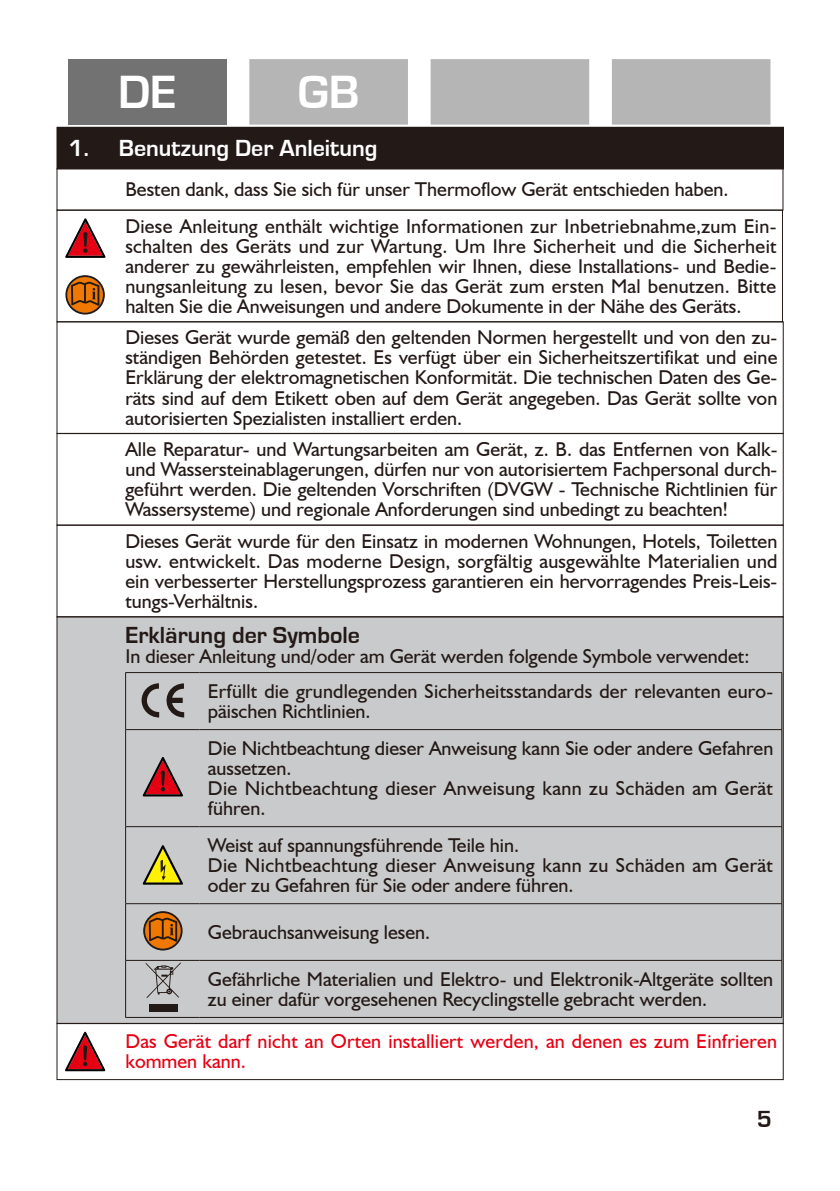
<style>
.page{position:relative;width:840px;height:1191px;background:#fff}
.page>*{position:absolute;margin:0;border:0;box-sizing:border-box;transform-origin:0 0}
.t1{font:700 48px "Eurostile";color:#fff}
.标题{font:700 24px "Eurostile";color:#fff}
.正文{font:700 24px "Eurostile";color:#231916}
.正文-2{font:20px/20px "Humanist 521 BT";color:#231916;text-align:justify}
.正文-3{font:20px/20px "Humanist 521 BT";letter-spacing:.02em;color:#231916}
.正文-红色{font:20px/20px "Humanist 521 BT";letter-spacing:.01em;color:#e60013}
</style>
<div class="page">
<div style="left:68px;top:59px;width:158px;height:66px;background:#727272"></div>
<svg style="left:249px;top:59px;width:521px;height:66px;background:#bbbbbc"></svg>
<div style="left:57px;top:616px;width:725px;height:407px;background:#c9cacb"></div>
<hr style="left:125px;top:672px;width:74px;height:1px;background:#231916">
<hr style="left:125px;top:673px;width:1px;height:56px;background:#231916">
<hr style="left:125px;top:827px;width:1px;height:76px;background:#231916">
<hr style="left:125px;top:960px;width:1px;height:57px;background:#231916">
<hr style="left:125px;top:1017px;width:74px;height:1px;background:#231916">
<hr style="left:125px;top:729px;width:74px;height:1px;background:#231916">
<hr style="left:125px;top:730px;width:1px;height:96px;background:#231916">
<hr style="left:125px;top:826px;width:74px;height:1px;background:#231916">
<hr style="left:199px;top:672px;width:582px;height:1px;background:#231916">
<hr style="left:199px;top:729px;width:582px;height:1px;background:#231916">
<hr style="left:199px;top:826px;width:582px;height:1px;background:#231916">
<hr style="left:199px;top:1017px;width:582px;height:1px;background:#231916">
<hr style="left:125px;top:903px;width:74px;height:1px;background:#231916">
<hr style="left:125px;top:904px;width:1px;height:56px;background:#231916">
<hr style="left:199px;top:903px;width:582px;height:1px;background:#231916">
<hr style="left:125px;top:960px;width:74px;height:1px;background:#231916">
<hr style="left:199px;top:960px;width:582px;height:1px;background:#231916">
<svg style="left:141px;top:683px;width:18px;height:34px"></svg>
<svg style="left:166px;top:683px;width:18px;height:34px"></svg>
<svg style="left:146px;top:963px;width:34px;height:35px"></svg>
<div style="left:148px;top:1004px;width:29px;height:8px;background:#231916"></div>
<svg style="left:143px;top:911px;width:39px;height:39px"></svg>
<svg style="left:143px;top:757px;width:40px;height:39px"></svg>
<svg style="left:143px;top:845px;width:40px;height:39px"></svg>
<div style="left:57px;top:1023px;width:726px;height:56px;border:1px solid #231916"></div>
<div style="left:57px;top:127px;width:726px;height:42px;background:#231916"></div>
<div style="left:57px;top:168px;width:725px;height:42px;border:1px solid #231916"></div>
<div style="left:57px;top:210px;width:725px;height:112px;border:1px solid #231916"></div>
<div style="left:57px;top:321px;width:726px;height:113px;border:1px solid #231916"></div>
<div style="left:57px;top:433px;width:726px;height:92px;border:1px solid #231916"></div>
<div style="left:57px;top:525px;width:726px;height:92px;border:1px solid #231916"></div>
<svg style="left:65px;top:275px;width:40px;height:39px"></svg>
<svg style="left:65px;top:1031px;width:40px;height:40px"></svg>
<svg style="left:65px;top:218px;width:40px;height:40px"></svg>
<h1 class="t1" style="left:118px;top:66px;width:60px">DE</h1>
<h1 class="t1" style="left:298px;top:66px;width:63px">GB</h1>
<p class="标题" style="left:69px;top:135px;width:310px">1. Benutzung Der Anleitung</p>
<p class="正文-2" style="left:125px;top:179px;width:604px">Besten dank, dass Sie sich für unser Thermoflow Gerät entschieden haben.</p>
<p class="正文-2" style="left:125px;top:216px;width:652px">Diese Anleitung enthält wichtige Informationen zur Inbetriebnahme,zum Ein&shy;schalten des Geräts und zur Wartung. Um Ihre Sicherheit und die Sicherheit anderer zu gewährleisten, empfehlen wir Ihnen, diese Installations- und Bedie&shy;nungsanleitung zu lesen, bevor Sie das Gerät zum ersten Mal benutzen. Bitte halten Sie die Anweisungen und andere Dokumente in der Nähe des Geräts.</p>
<p class="正文-2" style="left:125px;top:327px;width:653px">Dieses Gerät wurde gemäß den geltenden Normen hergestellt und von den zu&shy;ständigen Behörden getestet. Es verfügt über ein Sicherheitszertifikat und eine Erklärung der elektromagnetischen Konformität. Die technischen Daten des Ge&shy;räts sind auf dem Etikett oben auf dem Gerät angegeben. Das Gerät sollte von autorisierten Spezialisten installiert erden.</p>
<p class="正文-2" style="left:125px;top:439px;width:653px">Alle Reparatur- und Wartungsarbeiten am Gerät, z. B. das Entfernen von Kalk&shy;und Wassersteinablagerungen, dürfen nur von autorisiertem Fachpersonal durch&shy;geführt werden. Die geltenden Vorschriften (DVGW - Technische Richtlinien für Wassersysteme) und regionale Anforderungen sind unbedingt zu beachten!</p>
<p class="正文-2" style="left:125px;top:530px;width:653px">Dieses Gerät wurde für den Einsatz in modernen Wohnungen, Hotels, Toiletten usw. entwickelt. Das moderne Design, sorgfältig ausgewählte Materialien und ein verbesserter Herstellungsprozess garantieren ein hervorragendes Preis-Leis&shy;tungs-Verhältnis.</p>
<p class="正文" style="left:125px;top:621px;width:236px">Erklärung der Symbole</p>
<p class="正文-2" style="left:125px;top:646px;width:625px">In dieser Anleitung und/oder am Gerät werden folgende Symbole verwendet:</p>
<p class="正文-2" style="left:208px;top:680px;width:566px">Erfüllt die grundlegenden Sicherheitsstandards der relevanten euro&shy;päischen Richtlinien.</p>
<p class="正文-2" style="left:208px;top:737px;width:566px">Die Nichtbeachtung dieser Anweisung kann Sie oder andere Gefahren aussetzen.</p>
<p class="正文-3" style="left:208px;top:777px;width:566px">Die Nichtbeachtung dieser Anweisung kann zu Schäden am Gerät führen.</p>
<p class="正文-2" style="left:208px;top:834px;width:313px">Weist auf spannungsführende Teile hin.</p>
<p class="正文-3" style="left:208px;top:854px;width:566px">Die Nichtbeachtung dieser Anweisung kann zu Schäden am Gerät oder zu Gefahren für Sie oder andere führen.</p>
<p class="正文-2" style="left:208px;top:921px;width:224px">Gebrauchsanweisung lesen.</p>
<p class="正文-2" style="left:208px;top:968px;width:566px">Gefährliche Materialien und Elektro- und Elektronik-Altgeräte sollten zu einer dafür vorgesehenen Recyclingstelle gebracht werden.</p>
<p class="正文-红色" style="left:125px;top:1031px;width:653px">Das Gerät darf nicht an Orten installiert werden, an denen es zum Einfrieren kommen kann.</p>
<p class="正文" style="left:756px;top:1106px;width:17px">5</p>
</div>
